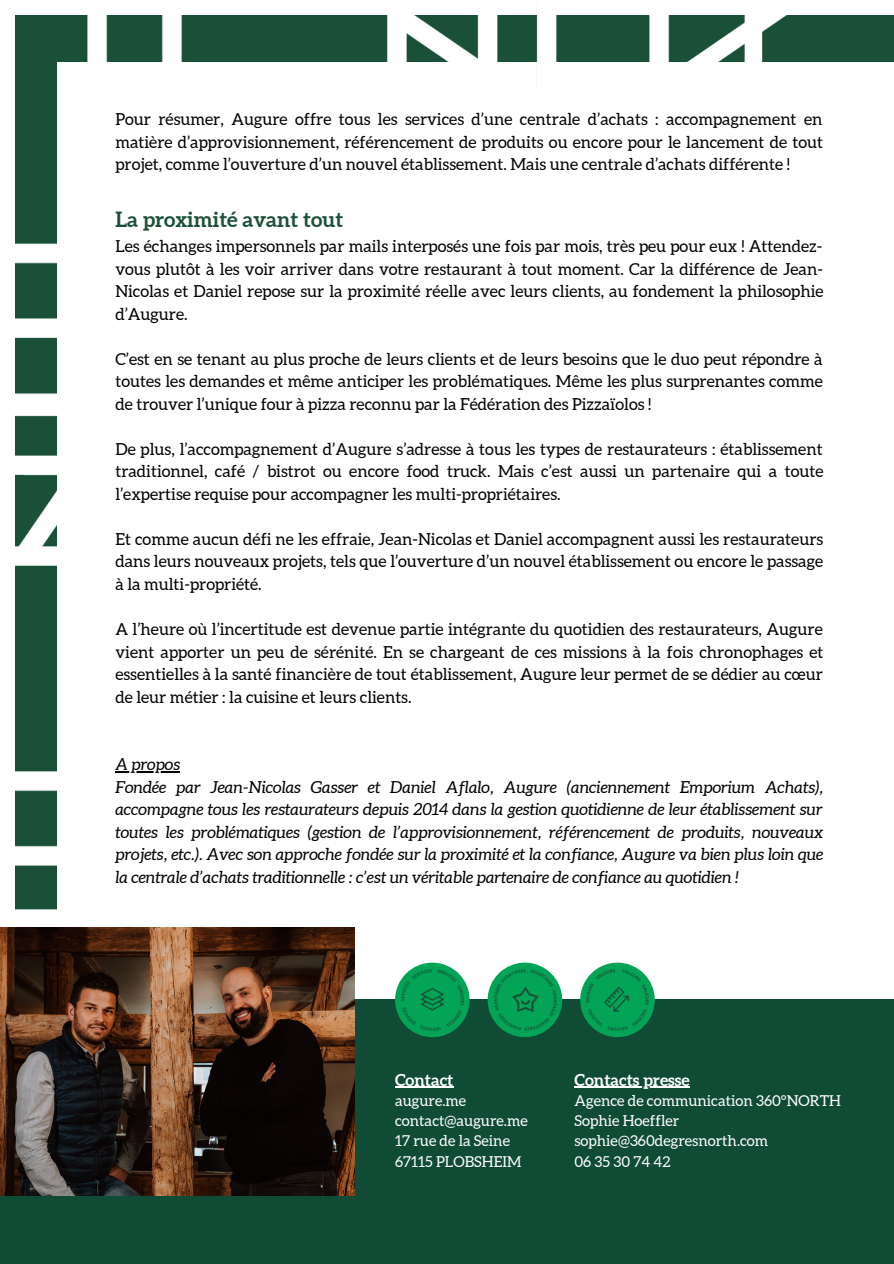
<style>
.page{position:relative;width:894px;height:1264px;background:#fff}
.page>*{position:absolute;margin:0;border:0;box-sizing:border-box;transform-origin:0 0}
.t1{font:700 21px "Aleo";color:#1a5038}
.t2{font:16.5px/22.5px "Aleo";color:#000;text-align:justify}
.t3{font:italic 16.5px/22.5px "Aleo";color:#000;text-align:justify}
.t4{font:700 16.5px "Aleo";color:#fff}
.t5{font:15px "Aleo";color:#fff}
</style>
<div class="page">
<img style="left:15px;top:415px;width:42px;height:495px">
<img style="left:15px;top:45px;width:48px;height:349px">
<div style="left:57px;top:62px;width:836px;height:1201px;background:#fff"></div>
<img style="left:83px;top:15px;width:499px;height:47px">
<img style="left:644px;top:15px;width:41px;height:47px">
<img style="left:685px;top:15px;width:108px;height:47px">
<div style="left:0;top:1221px;width:893px;height:42px;background:#0f4b35"></div>
<div style="left:0;top:999px;width:893px;height:222px;background:#0f4b35"></div>
<div style="left:395px;top:962px;width:74px;height:75px;background:#04a456;border-radius:50%"></div>
<img style="left:401px;top:969px;width:62px;height:61px">
<img style="left:417px;top:985px;width:30px;height:29px">
<div style="left:487px;top:962px;width:75px;height:75px;background:#04a456;border-radius:50%"></div>
<img style="left:494px;top:969px;width:62px;height:61px">
<img style="left:509px;top:984px;width:30px;height:31px">
<div style="left:580px;top:962px;width:74px;height:75px;background:#04a456;border-radius:50%"></div>
<img style="left:586px;top:969px;width:62px;height:61px">
<hr style="left:115px;top:771px;width:65px;height:1px;background:#000">
<hr style="left:395px;top:1086px;width:58px;height:1px;background:#fff">
<hr style="left:585px;top:1086px;width:104px;height:1px;background:#fff">
<img style="left:0;top:927px;width:355px;height:268px">
<p class="t2" style="left:115px;top:108px;width:709px">Pour résumer, Augure offre tous les services d’une centrale d’achats : accompagnement en matière d’approvisionnement, référencement de produits ou encore pour le lancement de tout projet, comme l’ouverture d’un nouvel établissement. Mais une centrale d’achats différente !</p>
<p class="t1" style="left:115px;top:207px;width:229px">La proximité avant tout</p>
<p class="t2" style="left:115px;top:235px;width:709px">Les échanges impersonnels par mails interposés une fois par mois, très peu pour eux ! Attendez&shy;vous plutôt à les voir arriver dans votre restaurant à tout moment. Car la différence de Jean-Nicolas et Daniel repose sur la proximité réelle avec leurs clients, au fondement la philosophie d’Augure.</p>
<p class="t2" style="left:115px;top:347px;width:708px">C’est en se tenant au plus proche de leurs clients et de leurs besoins que le duo peut répondre à toutes les demandes et même anticiper les problématiques. Même les plus surprenantes comme de trouver l’unique four à pizza reconnu par la Fédération des Pizzaïolos !</p>
<p class="t2" style="left:115px;top:437px;width:709px">De plus, l’accompagnement d’Augure s’adresse à tous les types de restaurateurs : établissement traditionnel, café / bistrot ou encore food truck. Mais c’est aussi un partenaire qui a toute l’expertise requise pour accompagner les multi-propriétaires.</p>
<p class="t2" style="left:115px;top:527px;width:709px">Et comme aucun défi ne les effraie, Jean-Nicolas et Daniel accompagnent aussi les restaurateurs dans leurs nouveaux projets, tels que l’ouverture d’un nouvel établissement ou encore le passage à la multi-propriété.</p>
<p class="t2" style="left:115px;top:618px;width:709px">A l’heure où l’incertitude est devenue partie intégrante du quotidien des restaurateurs, Augure vient apporter un peu de sérénité. En se chargeant de ces missions à la fois chronophages et essentielles à la santé financière de tout établissement, Augure leur permet de se dédier au cœur de leur métier : la cuisine et leurs clients.</p>
<p class="t3" style="left:115px;top:753px;width:66px">A propos</p>
<p class="t3" style="left:115px;top:775px;width:709px">Fondée par Jean-Nicolas Gasser et Daniel Aflalo, Augure (anciennement Emporium Achats), accompagne tous les restaurateurs depuis 2014 dans la gestion quotidienne de leur établissement sur toutes les problématiques (gestion de l’approvisionnement, référencement de produits, nouveaux projets, etc.). Avec son approche fondée sur la proximité et la confiance, Augure va bien plus loin que la centrale d’achats traditionnelle : c’est un véritable partenaire de confiance au quotidien !</p>
<p class="t4" style="left:395px;top:1070px;width:60px">Contact</p>
<p class="t5" style="left:395px;top:1092px;width:73px">augure.me</p>
<p class="t5" style="left:395px;top:1112px;width:134px">contact@augure.me</p>
<p class="t5" style="left:395px;top:1132px;width:116px">17 rue de la Seine</p>
<p class="t5" style="left:395px;top:1152px;width:128px">67115 PLOBSHEIM</p>
<p class="t4" style="left:574px;top:1070px;width:117px">Contacts presse</p>
<p class="t5" style="left:574px;top:1092px;width:268px">Agence de communication 360°NORTH</p>
<p class="t5" style="left:574px;top:1112px;width:106px">Sophie Hoeffler</p>
<p class="t5" style="left:574px;top:1132px;width:195px">sophie@360degresnorth.com</p>
<p class="t5" style="left:574px;top:1152px;width:97px">06 35 30 74 42</p>
</div>
